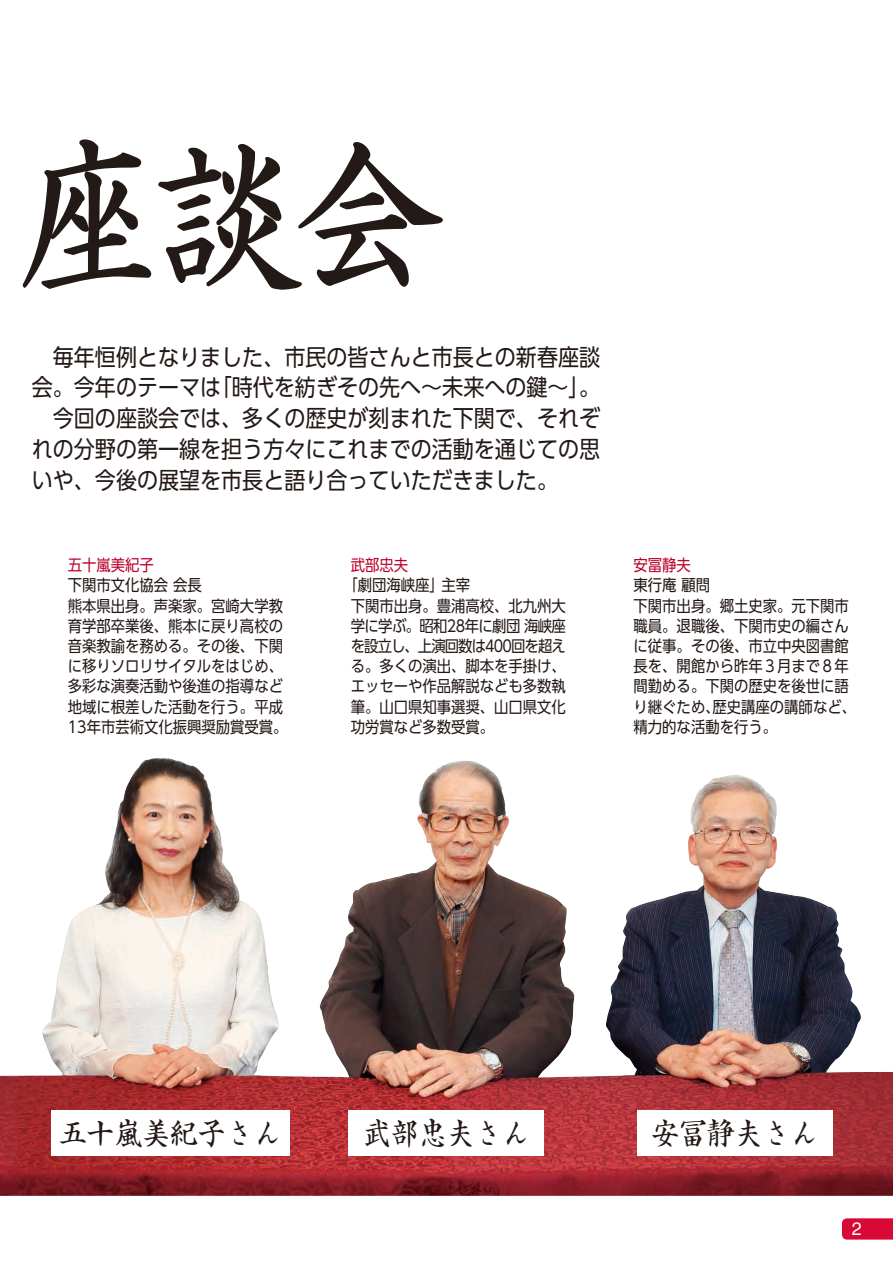
<style>
.page{position:relative;width:893px;height:1263px;background:#fff}
.page>*{position:absolute;margin:0;border:0;box-sizing:border-box;transform-origin:0 0}
.t1{font:166.95px "HG Seikaishotai PRO";color:#231916;scale:.9 1}
.t2{font:30.9px "Sei Kai CB1 Std";color:#231916;scale:.9 1}
.t3{font:23.4px/30.8px "UD Shin Go Pro";color:#231916;text-align:right;scale:.9 1}
.t4{font:18px "Helvetica";color:#fff}
.t5{font:15.9px/20.2px "UD Shin Go Pro";color:#231916;scale:.9 1}
.t6{font:15.9px "UD Shin Go Pro";color:#bb032d;scale:.9 1}
</style>
<div class="page">
<img style="left:0;top:758px;width:893px;height:438px">
<img style="left:0;top:1076px;width:18px;height:118px">
<div style="left:51px;top:1110px;width:238px;height:45px;background:#fff"></div>
<div style="left:349px;top:1110px;width:195px;height:45px;background:#fff"></div>
<div style="left:637px;top:1110px;width:195px;height:45px;background:#fff"></div>
<svg style="left:22px;top:139px;width:129px;height:150px"></svg>
<svg style="left:159px;top:142px;width:284px;height:147px"></svg>
<svg style="left:842px;top:1218px;width:51px;height:21px"></svg>
<h1 class="t1" style="left:13px;top:134px;width:479px">座談会</h1>
<h3 class="t3" style="left:32px;top:341px;width:633px">　毎年恒例となりました、市民の皆さんと市長との新春座談「時代を紡ぎその先へ～未来への鍵~ 。「</h3>
<h3 class="t3" style="left:32px;top:371px;width:633px;text-align:left">会。今年のテーマは<br>　今回の座談会では、多くの歴史が刻まれた下関で、それぞれの分野の第一線を担う方々にこれまでの活動を通じての思いや、今後の展望を市長と語り合っていただきました。</h3>
<p class="t6" style="left:68px;top:552px;width:97px">五十嵐美紀子</p>
<p class="t5" style="left:68px;top:575px;width:246px">下関市文化協会会長<br>熊本県出身。声楽家。宮崎大学教育学部卒業後、熊本に戻り高校の音楽教諭を務める。その後、下関に移りソロリサイタルをはじめ、多彩な演奏活動や後進の指導など地域に根差した活動を行う。平成<br>13年市芸術文化振興奨励賞受賞。</p>
<p class="t6" style="left:351px;top:552px;width:65px">武部忠夫</p>
<p class="t5" style="left:351px;top:575px;width:241px;text-indent:-7px">「劇団海峡座」<br>下関市出身。豊浦高校、北九州大学に学ぶ。昭和28年に劇団海峡座を設立し、上演回数は400回を超える。多くの演出、脚本を手掛け、エッセーや作品解説なども多数執筆。山口県知事選奨、山口県文化功労賞など多数受賞。</p>
<p class="t5" style="left:442px;top:575px;width:33px">主宰</p>
<p class="t6" style="left:634px;top:552px;width:65px">安冨静夫</p>
<p class="t5" style="left:634px;top:575px;width:87px">東行庵顧問</p>
<p class="t5" style="left:634px;top:595px;width:241px">下関市出身。郷土史家。元下関市</p>
<p class="t5" style="left:634px;top:615px;width:241px">職員。退職後、下関市史の編さん</p>
<p class="t5" style="left:634px;top:635px;width:241px">に従事。その後、市立中央図書館</p>
<p class="t5" style="left:634px;top:656px;width:241px">長を、開館から昨年３月まで８年</p>
<p class="t5" style="left:634px;top:676px;width:241px">間勤める。下関の歴史を後世に語</p>
<p class="t5" style="left:712px;top:696px;width:161px">歴史講座の講師など、</p>
<p class="t5" style="left:634px;top:696px;width:161px">り継ぐため、<br>精力的な活動を行う。</p>
<h2 class="t2" style="left:59px;top:1109px;width:248px">五十嵐美紀子さん</h2>
<h2 class="t2" style="left:363px;top:1109px;width:186px">武部忠夫さん</h2>
<h2 class="t2" style="left:651px;top:1109px;width:186px">安冨静夫さん</h2>
<p class="t4" style="left:852px;top:1219px;width:12px">2</p>
</div>
